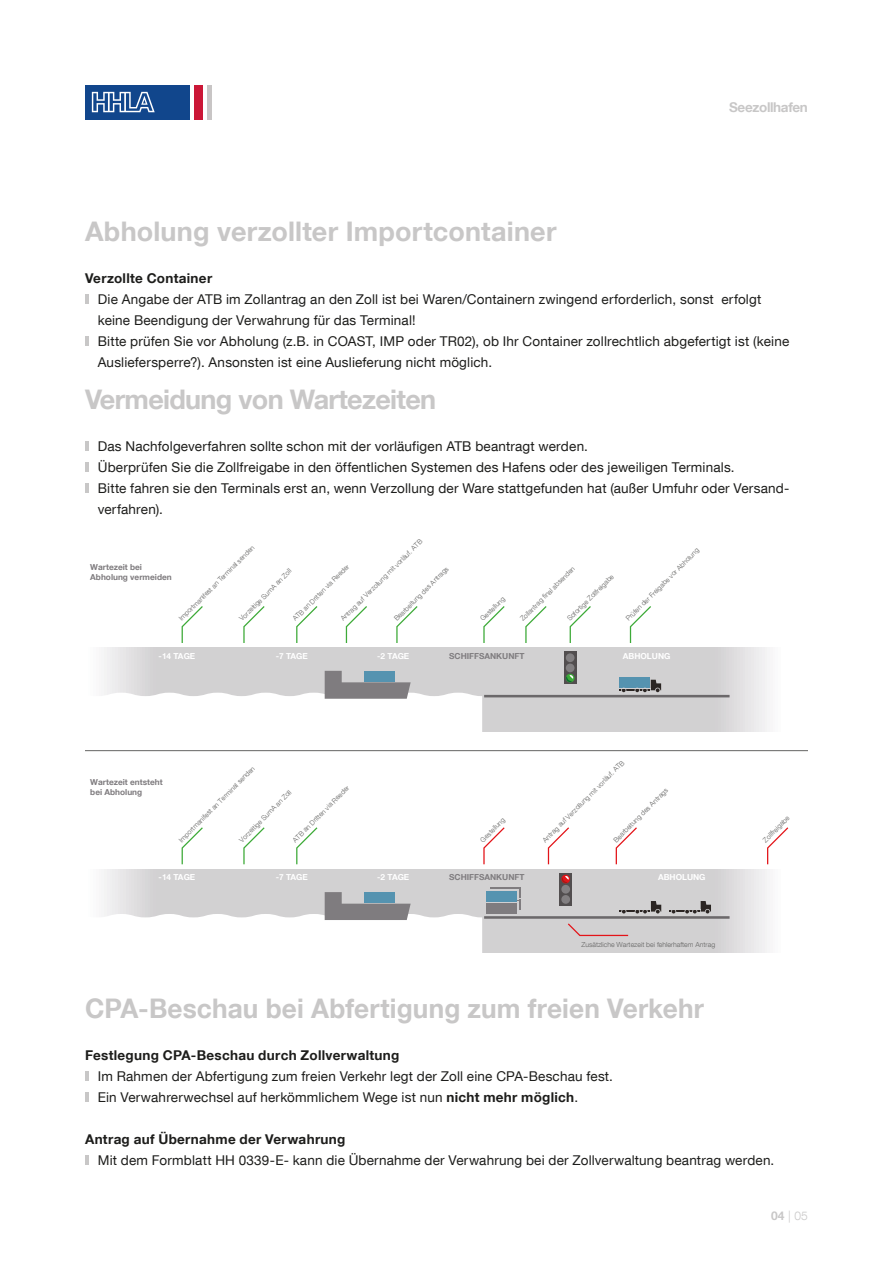
<style>
.page{position:relative;width:893px;height:1263px;background:#fff}
.page>*{position:absolute;margin:0;border:0;box-sizing:border-box;transform-origin:0 0}
.MA08_Fließtext{font:700 27px "Helvetica Neue LT Com";letter-spacing:.005em;color:#c8c7c7}
.MA08_Fließtext-2{font:700 27px "Helvetica Neue LT Com";letter-spacing:-.025em;color:#c8c7c7}
.MA08_Fließtext-3{font:13.5px/21px "Helvetica Neue LT Com";letter-spacing:.015em;color:#1d1d1b}
.MA08_Fließtext-4{font:700 13.5px "Helvetica Neue LT Com";letter-spacing:.02em;color:#1d1d1b}
.t1{font:700 13.5px "Helvetica Neue LT Com";letter-spacing:-.025em;color:#c8c7c7}
.t2{font:300 12px "Helvetica Neue LT Com";color:#c8c7c7}
.t3{font:700 8.25px/9.9px "Helvetica Neue LT Com";color:#7f7c7f}
.t4{font:700 8.25px "Helvetica Neue LT Com";color:#fff}
.t5{font:300 6.9px "Helvetica Neue LT Com";color:#646463}
.s1{font-weight:700}
</style>
<div class="page">
<div style="left:85px;top:85px;width:105px;height:34px;background:#11468c"></div>
<svg style="left:92px;top:92px;width:63px;height:20px"></svg>
<div style="left:194px;top:85px;width:9px;height:34px;background:#cb1737"></div>
<hr style="left:207px;top:85px;width:4px;height:34px;background:#c8c5c5">
<hr style="left:85px;top:294px;width:4px;height:10px;background:#c8c7c7">
<hr style="left:85px;top:336px;width:4px;height:10px;background:#c8c7c7">
<hr style="left:85px;top:441px;width:4px;height:10px;background:#c8c7c7">
<hr style="left:85px;top:462px;width:4px;height:10px;background:#c8c7c7">
<hr style="left:85px;top:483px;width:4px;height:10px;background:#c8c7c7">
<svg style="left:104px;top:869px;width:663px;height:84px;background:#d4d3d5"></svg>
<svg style="left:104px;top:648px;width:663px;height:83px;background:#d4d3d4"></svg>
<hr style="left:669px;top:909px;width:31px;height:2px;background:#2b2523">
<svg style="left:671px;top:910px;width:5px;height:4px"></svg>
<svg style="left:684px;top:901px;width:27px;height:13px"></svg>
<hr style="left:668px;top:909px;width:33px;height:1px;background:#d2d1d2">
<hr style="left:619px;top:909px;width:31px;height:2px;background:#2b2523">
<svg style="left:621px;top:910px;width:5px;height:4px"></svg>
<svg style="left:635px;top:901px;width:26px;height:13px"></svg>
<hr style="left:618px;top:909px;width:33px;height:1px;background:#d2d1d2">
<div style="left:559px;top:873px;width:13px;height:32px;background:#524e4f"></div>
<div style="left:561px;top:895px;width:9px;height:9px;background:#827f81;border-radius:50%"></div>
<div style="left:561px;top:885px;width:9px;height:8px;background:#827f81;border-radius:50%"></div>
<svg style="left:561px;top:875px;width:9px;height:8px"></svg>
<svg style="left:562px;top:876px;width:7px;height:7px"></svg>
<svg style="left:104px;top:892px;width:378px;height:61px"></svg>
<div style="left:490px;top:900px;width:31px;height:10px;background:#7f7c7f"></div>
<div style="left:490px;top:887px;width:31px;height:11px;background:#7f7c7f"></div>
<svg style="left:488px;top:901px;width:31px;height:11px"></svg>
<svg style="left:488px;top:889px;width:31px;height:10px"></svg>
<div style="left:486px;top:903px;width:30px;height:11px;background:#7f7c7f"></div>
<div style="left:486px;top:891px;width:30px;height:11px;background:#5593b0"></div>
<hr style="left:484px;top:916px;width:246px;height:3px;background:#6b686a">
<svg style="left:564px;top:652px;width:12px;height:32px"></svg>
<div style="left:566px;top:653px;width:8px;height:9px;background:#827f81;border-radius:50%"></div>
<div style="left:566px;top:663px;width:8px;height:9px;background:#827f81;border-radius:50%"></div>
<svg style="left:566px;top:675px;width:7px;height:7px"></svg>
<div style="left:619px;top:677px;width:31px;height:11px;background:#5593b0"></div>
<svg style="left:621px;top:689px;width:5px;height:4px"></svg>
<svg style="left:635px;top:680px;width:26px;height:13px"></svg>
<hr style="left:618px;top:688px;width:33px;height:1px;background:#d2d1d2">
<svg style="left:104px;top:671px;width:378px;height:60px"></svg>
<hr style="left:484px;top:695px;width:246px;height:2px;background:#6b686a">
<svg style="left:181px;top:827px;width:22px;height:38px"></svg>
<svg style="left:243px;top:827px;width:22px;height:38px"></svg>
<svg style="left:296px;top:827px;width:22px;height:38px"></svg>
<svg style="left:547px;top:827px;width:22px;height:38px"></svg>
<svg style="left:615px;top:827px;width:22px;height:38px"></svg>
<svg style="left:483px;top:827px;width:22px;height:38px"></svg>
<svg style="left:767px;top:827px;width:22px;height:38px"></svg>
<svg style="left:566px;top:922px;width:63px;height:15px"></svg>
<svg style="left:181px;top:606px;width:22px;height:37px"></svg>
<svg style="left:243px;top:606px;width:22px;height:37px"></svg>
<svg style="left:296px;top:606px;width:22px;height:37px"></svg>
<svg style="left:345px;top:606px;width:22px;height:37px"></svg>
<svg style="left:396px;top:606px;width:22px;height:37px"></svg>
<svg style="left:483px;top:606px;width:22px;height:37px"></svg>
<svg style="left:525px;top:606px;width:22px;height:37px"></svg>
<svg style="left:569px;top:606px;width:22px;height:37px"></svg>
<svg style="left:629px;top:606px;width:22px;height:37px"></svg>
<hr style="left:85px;top:750px;width:723px;height:1px;background:#646463">
<hr style="left:85px;top:1071px;width:4px;height:10px;background:#c8c7c7">
<hr style="left:85px;top:1092px;width:4px;height:10px;background:#c8c7c7">
<hr style="left:85px;top:1155px;width:4px;height:10px;background:#c8c7c7">
<p class="t1" style="left:729px;top:99px;width:80px">Seezollhafen</p>
<p class="MA08_Fließtext" style="left:85px;top:214px;width:473px">Abholung verzollter Importcontainer</p>
<p class="MA08_Fließtext-4" style="left:85px;top:270px;width:129px">Verzollte Container</p>
<p class="MA08_Fließtext-3" style="left:98px;top:288px;width:665px">Die Angabe der ATB im Zollantrag an den Zoll ist bei Waren/Containern zwingend erforderlich, sonst erfolgt keine Beendigung der Verwahrung für das Terminal!</p>
<p class="MA08_Fließtext-3" style="left:98px;top:330px;width:693px">Bitte prüfen Sie vor Abholung (z.B. in COAST, IMP oder TR02), ob Ihr Container zollrechtlich abgefertigt ist (keine<br>Ausliefersperre?). Ansonsten ist eine Auslieferung nicht möglich.</p>
<p class="MA08_Fließtext-2" style="left:85px;top:382px;width:353px">Vermeidung von Wartezeiten</p>
<p class="MA08_Fließtext-3" style="left:98px;top:435px;width:492px">Das Nachfolgeverfahren sollte schon mit der vorläufigen ATB beantragt werden.</p>
<p class="MA08_Fließtext-3" style="left:98px;top:456px;width:638px">Überprüfen Sie die Zollfreigabe in den öffentlichen Systemen des Hafens oder des jeweiligen Terminals.</p>
<p class="MA08_Fließtext-3" style="left:98px;top:477px;width:693px">Bitte fahren sie den Terminals erst an, wenn Verzollung der Ware stattgefunden hat (außer Umfuhr oder Versand&shy;verfahren).</p>
<p class="t5" style="left:339px;top:617px;width:114px;rotate:-45deg">Antrag auf Verzollung mit vorläuf. ATB</p>
<p class="t5" style="left:177px;top:617px;width:105px;rotate:-45deg">Importmanifest an Terminal senden</p>
<p class="t3" style="left:90px;top:561px;width:83px">Wartezeit bei<br>Abholung vermeiden</p>
<p class="t5" style="left:238px;top:617px;width:72px;rotate:-45deg">Vorzeitige SumA an Zoll</p>
<p class="t5" style="left:291px;top:617px;width:78px;rotate:-45deg">ATB an Dritten via Reeder</p>
<p class="t5" style="left:392px;top:617px;width:75px;rotate:-45deg">Bearbeitung des Antrags</p>
<p class="t5" style="left:479px;top:617px;width:33px;rotate:-45deg">Gestellung</p>
<p class="t5" style="left:518px;top:617px;width:76px;rotate:-45deg">Zollantrag final absenden</p>
<p class="t5" style="left:565px;top:617px;width:64px;rotate:-45deg">Sofortige Zollfreigabe</p>
<p class="t5" style="left:624px;top:617px;width:101px;rotate:-45deg">Prüfen der Freigabe vor Abholung</p>
<p class="t4" style="left:159px;top:651px;width:38px">-14 TAGE</p>
<p class="t4" style="left:276px;top:651px;width:34px">-7 TAGE</p>
<p class="t4" style="left:377px;top:651px;width:34px">-2 TAGE</p>
<p class="t3" style="left:449px;top:651px;width:77px">SCHIFFSANKUNFT</p>
<p class="t4" style="left:623px;top:651px;width:49px">ABHOLUNG</p>
<p class="t3" style="left:90px;top:777px;width:74px">Wartezeit entsteht bei Abholung</p>
<p class="t5" style="left:177px;top:838px;width:106px;rotate:-45deg">Importmanifest an Terminal senden</p>
<p class="t5" style="left:238px;top:838px;width:72px;rotate:-45deg">Vorzeitige SumA an Zoll</p>
<p class="t5" style="left:291px;top:838px;width:78px;rotate:-45deg">ATB an Dritten via Reeder</p>
<p class="t5" style="left:479px;top:838px;width:33px;rotate:-45deg">Gestellung</p>
<p class="t5" style="left:541px;top:838px;width:114px;rotate:-45deg">Antrag auf Verzollung mit vorläuf. ATB</p>
<p class="t5" style="left:612px;top:838px;width:75px;rotate:-45deg">Bearbeitung des Antrags</p>
<p class="t4" style="left:159px;top:872px;width:38px">-14 TAGE</p>
<p class="t4" style="left:276px;top:872px;width:34px">-7 TAGE</p>
<p class="t4" style="left:377px;top:872px;width:34px">-2 TAGE</p>
<p class="t3" style="left:449px;top:872px;width:77px">SCHIFFSANKUNFT</p>
<p class="t4" style="left:658px;top:872px;width:49px">ABHOLUNG</p>
<p class="t5" style="left:581px;top:940px;width:135px">Zusätzliche Wartezeit bei fehlerhaftem Antrag</p>
<p class="t5" style="left:761px;top:838px;width:36px;rotate:-45deg">Zollfreigabe</p>
<p class="MA08_Fließtext" style="left:85px;top:991px;width:620px">CPA-Beschau bei Abfertigung zum freien Verkehr</p>
<p class="MA08_Fließtext-4" style="left:85px;top:1047px;width:316px">Festlegung CPA-Beschau durch Zollverwaltung</p>
<p class="MA08_Fließtext-3" style="left:98px;top:1065px;width:517px">Im Rahmen der Abfertigung zum freien Verkehr legt der Zoll eine CPA-Beschau fest.</p>
<p class="MA08_Fließtext-3" style="left:98px;top:1086px;width:482px">Ein Verwahrerwechsel auf herkömmlichem Wege ist nun <span class="s1">nicht mehr möglich</span>.</p>
<p class="MA08_Fließtext-4" style="left:85px;top:1131px;width:262px">Antrag auf Übernahme der Verwahrung</p>
<p class="MA08_Fließtext-3" style="left:98px;top:1149px;width:678px">Mit dem Formblatt HH 0339-E- kann die Übernahme der Verwahrung bei der Zollverwaltung beantrag werden.</p>
<p class="t2" style="left:771px;top:1209px;width:38px"><span class="s1">04</span> | 05</p>
</div>
